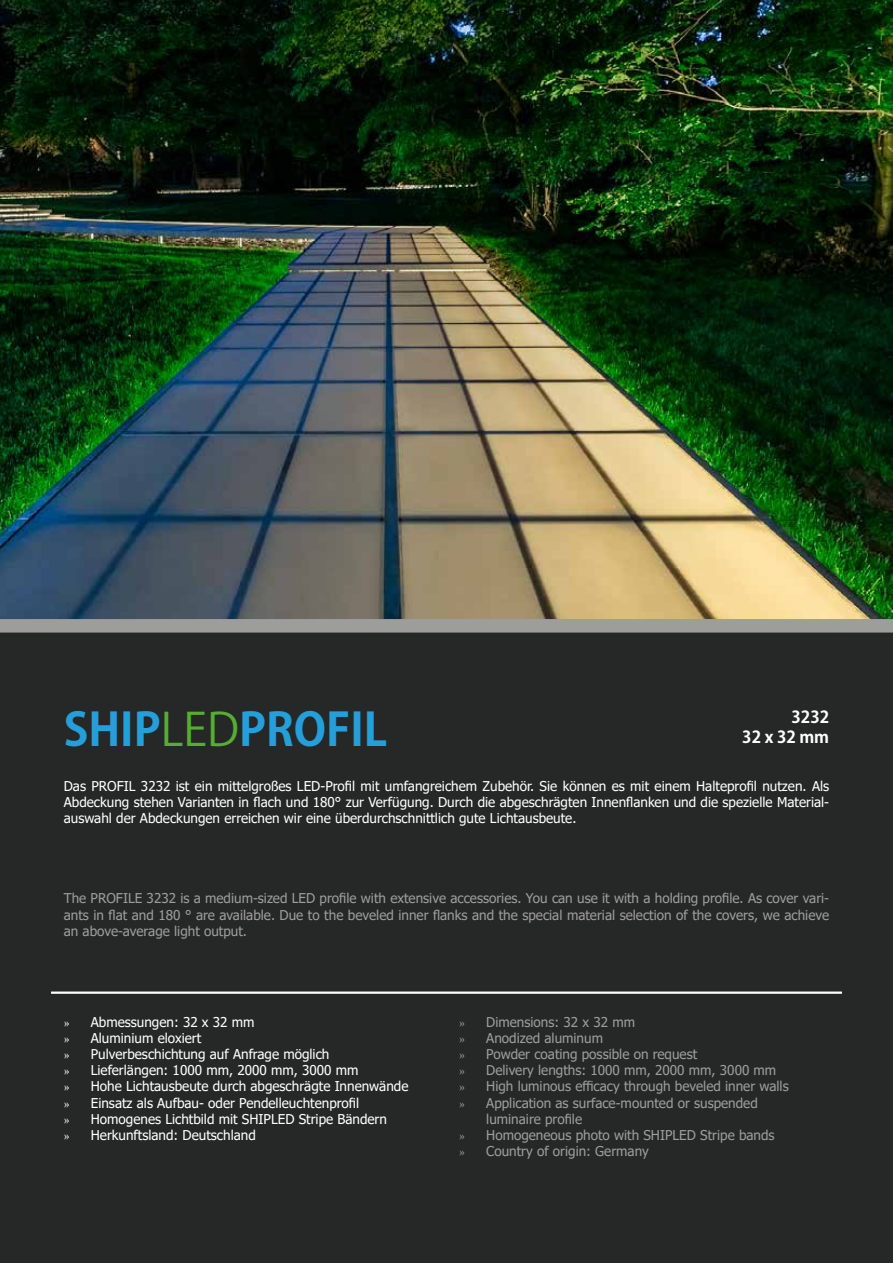
<style>
.page{position:relative;width:893px;height:1263px;background:#fff}
.page>*{position:absolute;margin:0;border:0;box-sizing:border-box;transform-origin:0 0}
.t1{font:700 45px "Koz Go Pr 6 N";color:#249fda}
.t2{font:700 16.5px/19.8px "Koz Go Pr 6 N";color:#fff;text-align:right}
.t3{font:13.5px/16.2px "Tahoma";color:#fff}
.t4{font:13.5px/16.2px "Tahoma";color:#9d9d9c;text-align:justify}
.s1{font-weight:400;color:#55ae31}
.s2{font-family:"Minion Pro"}
</style>
<div class="page">
<img style="left:0;top:0;width:893px;height:619px">
<div style="left:0;top:631px;width:893px;height:632px;background:#262727"></div>
<hr style="left:51px;top:991px;width:791px;height:3px;background:#fff">
<div style="left:0;top:619px;width:893px;height:13px;background:#9d9d9c"></div>
<h1 class="t1" style="left:64px;top:704px;width:325px">SHIP<span class="s1">LED</span>PROFIL</h1>
<p class="t2" style="left:742px;top:707px;width:88px">3232<br>32 x 32 mm</p>
<p class="t3" style="left:64px;top:778px;width:767px;text-align:justify">Das PROFIL 3232 ist ein mittelgroßes LED-Profil mit umfangreichem Zubehör. Sie können es mit einem Halteprofil nutzen. Als Abdeckung stehen Varianten in flach und 180° zur Verfügung. Durch die abgeschrägten Innenflanken und die spezielle Material&shy;auswahl der Abdeckungen erreichen wir eine überdurchschnittlich gute Lichtausbeute.</p>
<p class="t4" style="left:64px;top:891px;width:767px">The PROFILE 3232 is a medium-sized LED profile with extensive accessories. You can use it with a holding profile. As cover vari&shy;ants in flat and 180 ° are available. Due to the beveled inner flanks and the special material selection of the covers, we achieve an above-average light output.</p>
<p class="t3" style="left:64px;top:1014px;width:346px"><span class="s2">»</span> Abmessungen: 32 x 32 mm<br><span class="s2">»</span> Aluminium eloxiert<br><span class="s2">»</span> Pulverbeschichtung auf Anfrage möglich<br><span class="s2">»</span> Lieferlängen: 1000 mm, 2000 mm, 3000 mm<br><span class="s2">»</span> Hohe Lichtausbeute durch abgeschrägte Innenwände <span class="s2">»</span> Einsatz als Aufbau- oder Pendelleuchtenprofil<br><span class="s2">»</span> Homogenes Lichtbild mit SHIPLED Stripe Bändern<br><span class="s2">»</span> Herkunftsland: Deutschland</p>
<p class="t4" style="left:459px;top:1014px;width:177px"><span class="s2">»</span> Dimensions: 32 x 32 mm</p>
<p class="t4" style="left:459px;top:1030px;width:145px"><span class="s2">»</span> Anodized aluminum</p>
<p class="t4" style="left:459px;top:1047px;width:239px"><span class="s2">»</span> Powder coating possible on request</p>
<p class="t4" style="left:459px;top:1063px;width:319px"><span class="s2">»</span> Delivery lengths: 1000 mm, 2000 mm, 3000 mm</p>
<p class="t4" style="left:459px;top:1079px;width:331px"><span class="s2">»</span> High luminous efficacy through beveled inner walls</p>
<p class="t4" style="left:459px;top:1095px;width:300px"><span class="s2">»</span> Application as surface-mounted or suspended</p>
<p class="t4" style="left:486px;top:1111px;width:97px">luminaire profile</p>
<p class="t4" style="left:459px;top:1128px;width:317px"><span class="s2">»</span> Homogeneous photo with SHIPLED Stripe bands</p>
<p class="t4" style="left:459px;top:1144px;width:191px"><span class="s2">»</span> Country of origin: Germany</p>
</div>
